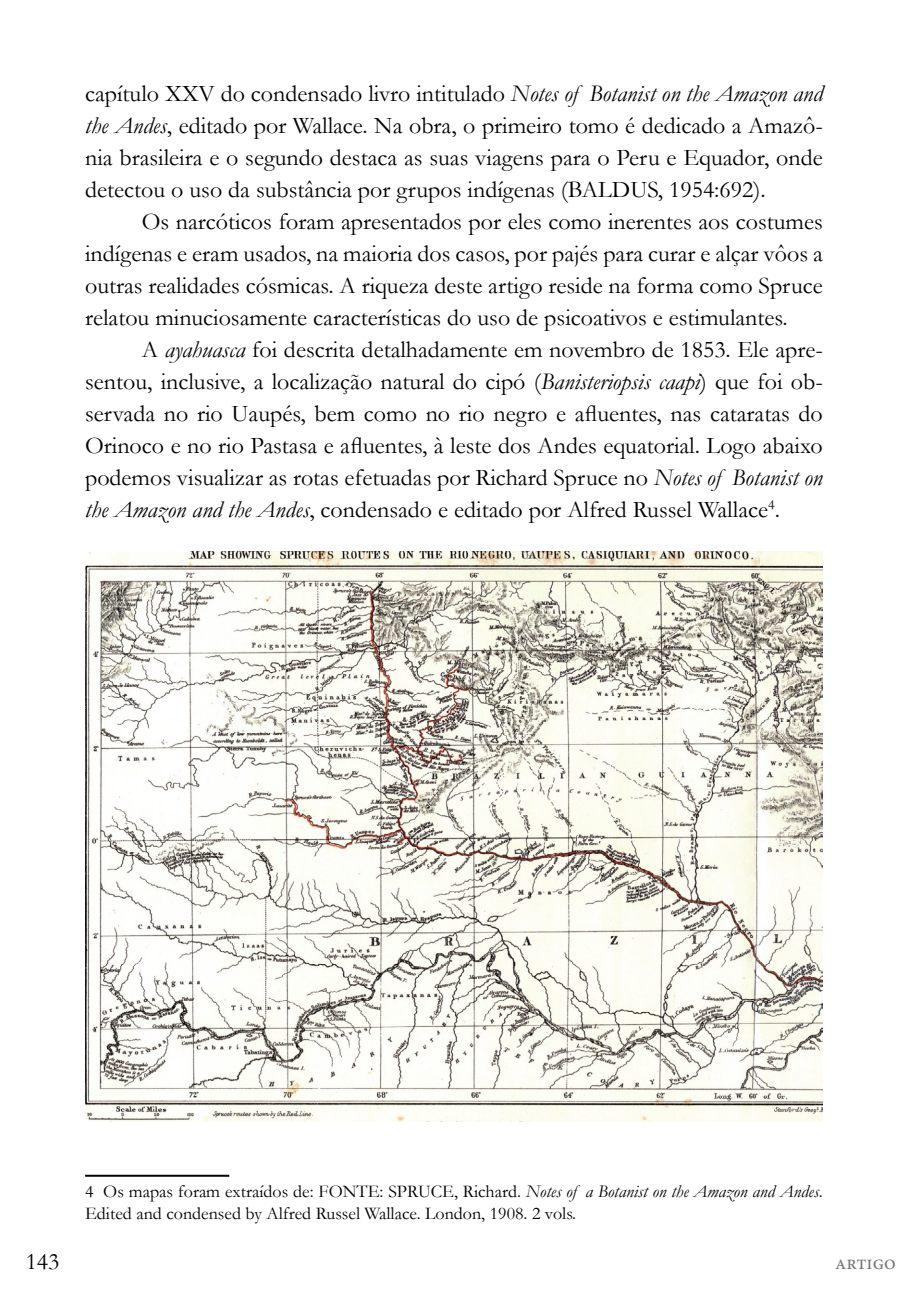
<style>
.page{position:relative;width:908px;height:1304px;background:#fff}
.page>*{position:absolute;margin:0;border:0;box-sizing:border-box;transform-origin:0 0}
.texto{font:24px/32px "Garamond";color:#000;text-align:justify}
.t1{font:20px "Minion Pro";color:#777776}
.notas{font:18px/21.6px "Garamond";color:#000}
.s1{font-style:italic}
</style>
<div class="page">
<img style="left:85px;top:551px;width:737px;height:571px">
<hr style="left:85px;top:1175px;width:144px;height:2px;background:#000">
<p class="texto" style="left:85px;top:77px;width:739px">capítulo XXV do condensado livro intitulado <span class="s1">Notes of Botanist on the Amazon and the Andes</span>, editado por Wallace. Na obra, o primeiro tomo é dedicado a Amazô&shy;nia brasileira e o segundo destaca as suas viagens para o Peru e Equador, onde detectou o uso da substância por grupos indígenas (BALDUS, 1954:692).</p>
<p class="texto" style="left:85px;top:205px;width:739px;text-indent:57px">Os narcóticos foram apresentados por eles como inerentes aos costumes indígenas e eram usados, na maioria dos casos, por pajés para curar e alçar vôos a outras realidades cósmicas. A riqueza deste artigo reside na forma como Spruce relatou minuciosamente características do uso de psicoativos e estimulantes.</p>
<p class="texto" style="left:85px;top:333px;width:739px;text-indent:57px">A <span class="s1">ayahuasca</span> foi descrita detalhadamente em novembro de 1853. Ele apre&shy;sentou, inclusive, a localização natural do cipó (<span class="s1">Banisteriopsis caapi</span>) que foi ob&shy;servada no rio Uaupés, bem como no rio negro e afluentes, nas cataratas do Orinoco e no rio Pastasa e afluentes, à leste dos Andes equatorial. Logo abaixo podemos visualizar as rotas efetuadas por Richard Spruce no <span class="s1">Notes of Botanist on the Amazon and the Andes</span>, condensado e editado por Alfred Russel Wallace<sup>4</sup>.</p>
<p class="notas" style="left:85px;top:1180px;width:739px">4 Os mapas foram extraídos de: FONTE: SPRUCE, Richard. <span class="s1">Notes of a Botanist on the Amazon and Andes</span>.<br>Edited and condensed by Alfred Russel Wallace. London, 1908. 2 vols.</p>
<p class="texto" style="left:26px;top:1245px;width:35px">143</p>
<p class="t1" style="left:834px;top:1249px;width:62px">Artigo</p>
</div>
